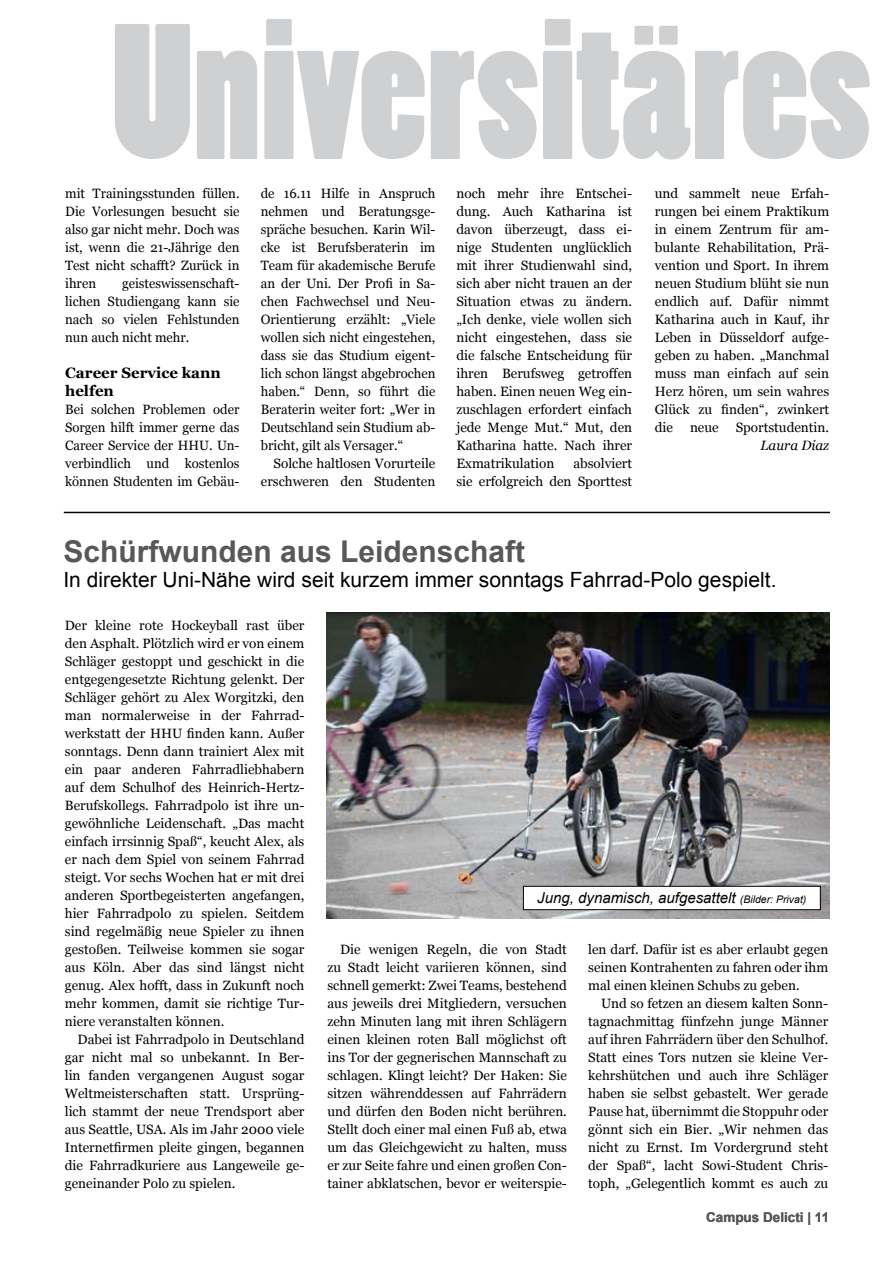
<style>
.page{position:relative;width:893px;height:1263px;background:#fff}
.page>*{position:absolute;margin:0;border:0;box-sizing:border-box;transform-origin:0 0}
.t1{font:180px "Poplar Std";color:#cfd0d1}
.t2{font:700 30px "Arial";color:#58585a}
.t3{font:21px "Arial";color:#000}
.t4{font:italic 15px "Arial";color:#000}
.t5{font:700 15px/18px "Georgia";color:#000}
.t6{font:13.5px/18px "Georgia";color:#000;text-align:justify}
.t7{font:700 13.5px "Arial";color:#58585a}
.t8{font:italic 13.5px "Georgia";color:#000}
.s1{font-size:10.5px}
</style>
<div class="page">
<hr style="left:64px;top:512px;width:766px;height:1px;background:#000">
<img style="left:326px;top:612px;width:503px;height:306px">
<div style="left:523px;top:886px;width:297px;height:24px;background:#fff"></div>
<div style="left:523px;top:886px;width:298px;height:24px;border:1px solid #000"></div>
<h1 class="t1" style="left:111px;top:-6px;width:762px">Universitäres</h1>
<p class="t6" style="left:65px;top:184px;width:176px">mit Trainingsstunden füllen.<br>Die Vorlesungen besucht sie also gar nicht mehr. Doch was ist, wenn die 21-Jährige den Test nicht schafft? Zurück in ihren</p>
<p class="t6" style="left:261px;top:184px;width:176px">de 16.11 Hilfe in Anspruch nehmen und Beratungsge&shy;spräche besuchen. Karin Wil&shy;cke ist Berufsberaterin im Team für akademische Berufe an der Uni. Der Profi in Sa&shy;chen Fachwechsel und Neu-Orientierung erzählt: „Viele wollen sich nicht eingestehen, dass sie das Studium eigent&shy;lich schon längst abgebrochen haben.“ Denn, so führt die Beraterin weiter fort: „Wer in Deutschland sein Studium ab&shy;bricht, gilt als Versager.“</p>
<p class="t6" style="left:261px;top:454px;width:176px;text-align:right">Solche haltlosen Vorurteile erschweren den Studenten</p>
<p class="t6" style="left:655px;top:184px;width:176px">und sammelt neue Erfah&shy;rungen bei einem Praktikum in einem Zentrum für am&shy;bulante Rehabilitation, Prä&shy;vention und Sport. In ihrem neuen Studium blüht sie nun endlich auf. Dafür nimmt Katharina auch in Kauf, ihr Leben in Düsseldorf aufge&shy;geben zu haben. „Manchmal muss man einfach auf sein Herz hören, um sein wahres Glück zu finden“, zwinkert die</p>
<p class="t6" style="left:456px;top:184px;width:177px">noch mehr ihre Entschei&shy;dung. Auch Katharina ist davon überzeugt, dass ei&shy;nige Studenten unglücklich mit ihrer Studienwahl sind, sich aber nicht trauen an der Situation etwas zu ändern. „Ich denke, viele wollen sich nicht eingestehen, dass sie die falsche Entscheidung für ihren Berufsweg getroffen haben. Einen neuen Weg ein&shy;zuschlagen erfordert einfach jede Menge Mut.“ Mut, den Katharina hatte. Nach ihrer Exmatrikulation</p>
<p class="t6" style="left:65px;top:274px;width:176px;text-indent:57px">geisteswissenschaft&shy;lichen Studiengang kann sie nach so vielen Fehlstunden nun auch nicht mehr.</p>
<p class="t5" style="left:65px;top:364px;width:157px">Career Service kann helfen</p>
<p class="t6" style="left:65px;top:400px;width:176px">Bei solchen Problemen oder Sorgen hilft immer gerne das Career Service der HHU. Un&shy;verbindlich und kostenlos können Studenten im Gebäu-</p>
<p class="t6" style="left:690px;top:418px;width:30px">neue</p>
<p class="t6" style="left:736px;top:418px;width:95px">Sportstudentin.</p>
<p class="t8" style="left:760px;top:438px;width:70px">Laura Diaz</p>
<p class="t6" style="left:456px;top:454px;width:177px;text-align:right">absolviert<br>sie erfolgreich den Sporttest</p>
<h2 class="t2" style="left:63px;top:532px;width:463px">Schürfwunden aus Leidenschaft</h2>
<h3 class="t3" style="left:63px;top:566px;width:715px">In direkter Uni-Nähe wird seit kurzem immer sonntags Fahrrad-Polo gespielt.</h3>
<p class="t6" style="left:65px;top:616px;width:241px">Der kleine rote Hockeyball rast über den Asphalt. Plötzlich wird er von einem Schläger gestoppt und geschickt in die entgegengesetzte Richtung gelenkt. Der Schläger gehört zu Alex Worgitzki, den man normalerweise in der Fahrrad&shy;werkstatt der HHU finden kann. Außer sonntags. Denn dann trainiert Alex mit ein paar anderen Fahrradliebhabern auf dem Schulhof des Heinrich-Hertz-Berufskollegs. Fahrradpolo ist ihre un&shy;gewöhnliche Leidenschaft. „Das macht einfach irrsinnig Spaß“, keucht Alex, als er nach dem Spiel von seinem Fahrrad steigt. Vor sechs Wochen hat er mit drei anderen Sportbegeisterten angefangen, hier Fahrradpolo zu spielen. Seitdem sind regelmäßig neue Spieler zu ihnen gestoßen. Teilweise kommen sie sogar aus Köln. Aber das sind längst nicht genug. Alex hofft, dass in Zukunft noch mehr kommen, damit sie richtige Tur&shy;niere veranstalten können.</p>
<p class="t6" style="left:65px;top:1030px;width:241px;text-indent:13px">Dabei ist Fahrradpolo in Deutschland gar nicht mal so unbekannt. In Ber&shy;lin fanden vergangenen August sogar Weltmeisterschaften statt. Ursprüng&shy;lich stammt der neue Trendsport aber aus Seattle, USA. Als im Jahr 2000 viele Internetfirmen pleite gingen, begannen die Fahrradkuriere aus Langeweile ge&shy;geneinander Polo zu spielen.</p>
<p class="t4" style="left:537px;top:888px;width:271px">Jung, dynamisch, aufgesattelt <span class="s1">(Bilder: Privat)</span></p>
<p class="t6" style="left:327px;top:940px;width:241px;text-indent:13px">Die wenigen Regeln, die von Stadt zu Stadt leicht variieren können, sind schnell gemerkt: Zwei Teams, bestehend aus jeweils drei Mitgliedern, versuchen zehn Minuten lang mit ihren Schlägern einen kleinen roten Ball möglichst oft ins Tor der gegnerischen Mannschaft zu schlagen. Klingt leicht? Der Haken: Sie sitzen währenddessen auf Fahrrädern und dürfen den Boden nicht berühren.<br>Stellt doch einer mal einen Fuß ab, etwa um das Gleichgewicht zu halten, muss er zur Seite fahre und einen großen Con&shy;tainer abklatschen, bevor er weiterspie-</p>
<p class="t6" style="left:588px;top:940px;width:242px">len darf. Dafür ist es aber erlaubt gegen seinen Kontrahenten zu fahren oder ihm mal einen kleinen Schubs zu geben.</p>
<p class="t6" style="left:588px;top:994px;width:242px;text-indent:13px">Und so fetzen an diesem kalten Sonn&shy;tagnachmittag fünfzehn junge Männer auf ihren Fahrrädern über den Schulhof.<br>Statt eines Tors nutzen sie kleine Ver&shy;kehrshütchen und auch ihre Schläger haben sie selbst gebastelt. Wer gerade Pause hat, übernimmt die Stoppuhr oder gönnt sich ein Bier. „Wir nehmen das nicht zu Ernst. Im Vordergrund steht der Spaß“, lacht Sowi-Student Chris&shy;toph, „Gelegentlich kommt es auch zu</p>
<p class="t7" style="left:706px;top:1208px;width:125px">Campus Delicti | 11</p>
</div>
